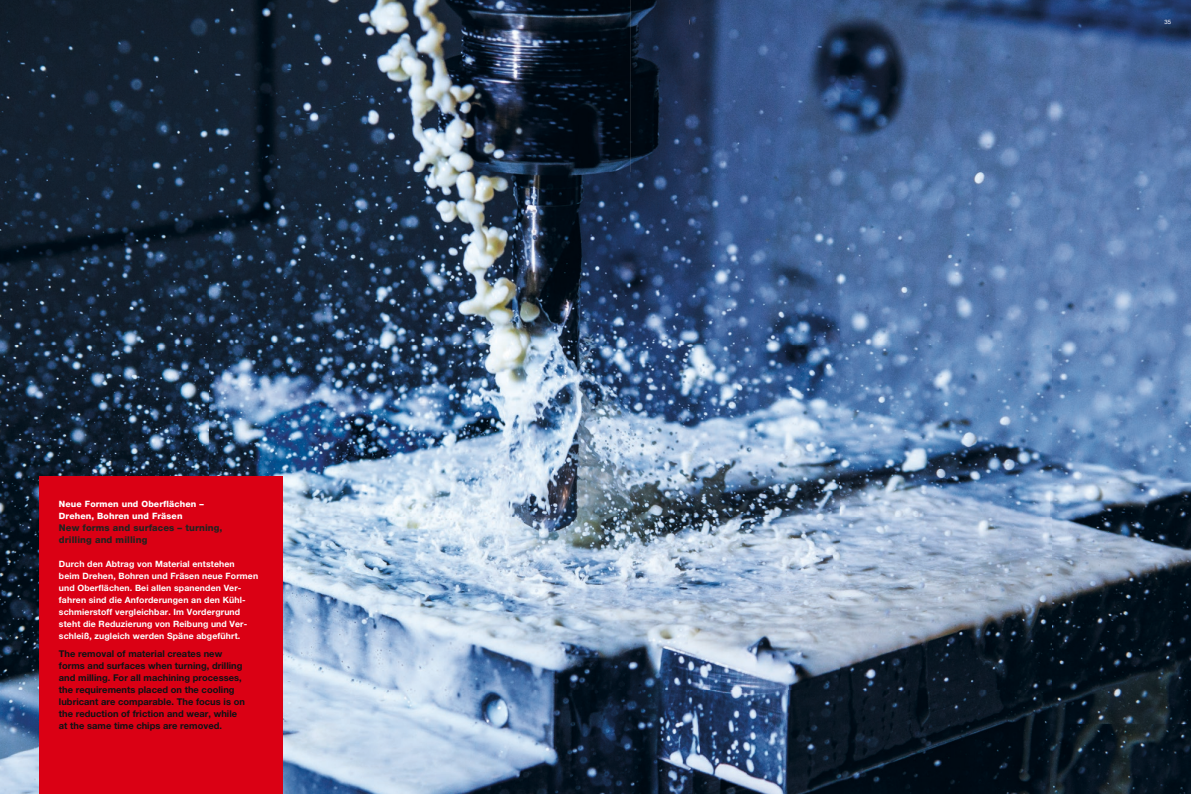
<style>
.page{position:relative;width:1191px;height:794px;background:#fff}
.page>*{position:absolute;margin:0;border:0;box-sizing:border-box;transform-origin:0 0}
.t1{font:700 9.3px/12px "Helvetica Neue LT Pro";letter-spacing:.005em;color:#0c1214}
.t2{font:800 9.3px/12px "Helvetica Neue LT Pro";letter-spacing:.01em;color:#24221f}
.t3{font:700 8.7px/12px "Helvetica Neue LT Pro";letter-spacing:.015em;color:#fff}
.t4{font:800 8.7px/12px "Helvetica Neue LT Pro";letter-spacing:.015em;color:#fff}
</style>
<div class="page">
<img style="left:0;top:0;width:1191px;height:794px">
<img style="left:462px;top:20px;width:36px;height:4px">
<img style="left:502px;top:20px;width:36px;height:4px">
<svg style="left:1164px;top:20px;width:6px;height:4px"></svg>
<svg style="left:20px;top:20px;width:6px;height:4px"></svg>
<img style="left:652px;top:20px;width:37px;height:4px">
<img style="left:693px;top:20px;width:36px;height:4px">
<div style="left:40px;top:477px;width:243px;height:317px;background:#da0014"></div>
<p class="t4" style="left:59px;top:498px;width:146px">Neue Formen und Oberflächen –<br>Drehen, Bohren und Fräsen</p>
<p class="t2" style="left:59px;top:522px;width:165px">New forms and surfaces – turning, drilling and milling</p>
<p class="t3" style="left:59px;top:558px;width:201px">Durch den Abtrag von Material entstehen<br>beim Drehen, Bohren und Fräsen neue Formen und Oberflächen. Bei allen span enden Ver&shy;fahren sind die Anforderungen an den Kühl&shy;schmierstoff vergleichbar. Im Vordergrund steht die Reduzierung von Reibung und Ver&shy;schleiß, zugleich werden Späne abgeführt.</p>
<p class="t1" style="left:59px;top:647px;width:187px">The removal of material creates new forms and surfaces when turning, drilling and milling. For all machining processes, the requirements placed on the cooling lubricant are comparable. The focus is on the reduction of friction and wear, while at the same time chips are removed.</p>
</div>
